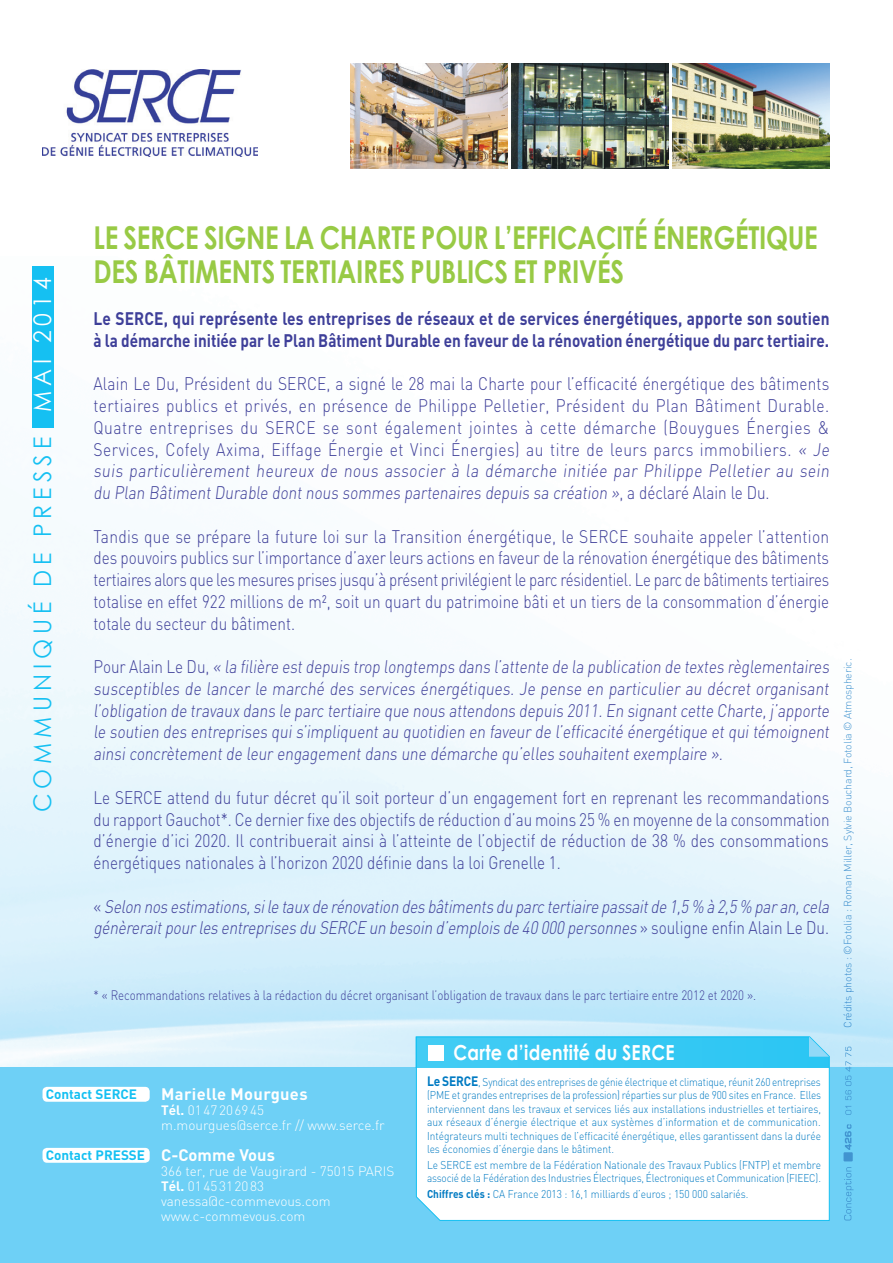
<style>
.page{position:relative;width:893px;height:1263px;background:#fff}
.page>*{position:absolute;margin:0;border:0;box-sizing:border-box;transform-origin:0 0}
.t1{font:700 31.5px/34.5px "Century Gothic";letter-spacing:-.01em;color:#98ca45;scale:.83 1}
.t2{font:24.3px "Century Gothic";letter-spacing:.22em;color:#15c0f2;scale:.94 1}
.t3{font:700 20.7px "Century Gothic";letter-spacing:.02em;color:#fff;scale:.85 1}
.t4{font:300 18px/21.8px "DIN";letter-spacing:.02em;color:#3e3f99;text-align:justify;scale:.85 1}
.t5{font:300 18px/21.8px "DIN";letter-spacing:.02em;color:#3e3f99;scale:.86 1}
.t6{font:300 18px/21.8px "DIN";letter-spacing:.02em;color:#3e3f99;text-align:justify;scale:.87 1}
.t7{font:italic 300 18px/21.8px "DIN";color:#3e3f99;scale:.85 1}
.t8{font:700 18px/21.8px "DIN";color:#3e3f99;scale:.86 1}
.t9{font:700 16.5px "DIN";letter-spacing:.02em;color:#fff}
.t10{font:700 16.5px "DIN";color:#fff}
.t11{font:300 13.5px/15px "DIN";color:#fff}
.t12{font:300 13.5px "DIN";color:#3e3f99;scale:.85 1}
.t13{font:700 13.5px "DIN";color:#15c0f2}
.t14{font:300 11.25px/13.5px "DIN";color:#007ac2;text-align:justify;scale:.89 1}
.t15{font:300 11.25px/13.5px "DIN";color:#007ac2;scale:.9 1}
.t16{font:300 10.5px "DIN";letter-spacing:-.01em;color:#4194d0}
.s1{color:#fff}
.s2{font-style:normal}
.s3{font-weight:700}
.s4{font-weight:700;font-size:13.5px}
</style>
<div class="page">
<img style="left:0;top:427px;width:893px;height:641px">
<div style="left:0;top:1068px;width:893px;height:195px;background:#6ed0f6"></div>
<img style="left:43px;top:69px;width:214px;height:87px">
<div style="left:416px;top:1036px;width:414px;height:185px;background:#fff"></div>
<svg style="left:416px;top:1036px;width:413px;height:32px;background:#3ecaf3"></svg>
<div style="left:843px;top:1152px;width:10px;height:9px;background:#4194d0"></div>
<svg style="left:845px;top:1124px;width:6px;height:26px"></svg>
<svg style="left:844px;top:1167px;width:9px;height:53px"></svg>
<svg style="left:845px;top:1106px;width:6px;height:9px"></svg>
<svg style="left:845px;top:1047px;width:6px;height:53px"></svg>
<div style="left:43px;top:1087px;width:107px;height:15px;background:#fff;border-radius:4px"></div>
<div style="left:43px;top:1148px;width:107px;height:15px;background:#fff;border-radius:4px"></div>
<div style="left:32px;top:266px;width:22px;height:161px;background:#15c0f2"></div>
<img style="left:351px;top:64px;width:157px;height:105px">
<img style="left:511px;top:64px;width:157px;height:105px">
<img style="left:672px;top:64px;width:157px;height:105px">
<p class="t2" style="left:27px;top:812px;width:571px;rotate:-90deg">COMMUNIQUÉ DE PRESSE <span class="s1">MAI 2014</span></p>
<p class="t1" style="left:94px;top:219px;width:874px">LE SERCE SIGNE LA CHARTE POUR L’EFFICACITÉ ÉNERGÉTIQUE<br>DES BÂTIMENTS TERTIAIRES PUBLICS ET PRIVÉS</p>
<p class="t8" style="left:94px;top:307px;width:857px">Le SERCE, qui représente les entreprises de réseaux et de services énergétiques, apporte son soutien à la démarche initiée par le Plan Bâtiment Durable en faveur de la rénovation énergétique du parc tertiaire.</p>
<p class="t5" style="left:94px;top:373px;width:860px">Alain Le Du, Président du SERCE, a signé le 28 mai la Charte pour l’efficacité énergétique des bâtiments tertiaires publics et privés, en présence de Philippe Pelletier, Président du Plan Bâtiment Durable.<br>Quatre entreprises du SERCE se sont également jointes à cette démarche (Bouygues Énergies &amp; Services, Cofely Axima, Eiffage Énergie et Vinci Énergies) au titre de leurs parcs immobiliers. « Je suis particulièrement heureux de nous associer à la démarche initiée par Philippe Pelletier au sein du Plan Bâtiment Durable dont nous sommes partenaires depuis sa création », a d é c la ré A la i n le D u .</p>
<p class="t6" style="left:94px;top:525px;width:847px">Tandis que se prépare la future loi sur la Transition énergétique, le SERCE souhaite appeler l’attention des pouvoirs publics sur l’importance d’axer leurs actions en faveur de la rénovation énergétique des bâtiments tertiaires alors que les mesures prises jusqu’à présent privilégient le parc résidentiel. Le parc de bâtiments tertiaires totalise en effet 922 millions de m², soit un quart du patrimoine bâti et un tiers de la consommation d’énergie totale du secteur du bâtiment.</p>
<p class="t4" style="left:94px;top:656px;width:870px">P o u r A la i n L e D u , « la filière est depuis trop longtemps dans l’attente de la publication de textes règlementaires susceptibles de lancer le marché des services énergétiques. Je pense en particulier au décret organisant l’obligation de travaux dans le parc tertiaire que nous attendons depuis 2011.En signant cette Charte,j ’apporte le soutien des entreprises qui s’impliquent au quotidien en faveur de l’efficacité énergétique et qui témoignent ainsi concrètement de leur engagement dans une démarche qu’elles souhaitent exemplaire ».</p>
<p class="t4" style="left:94px;top:786px;width:867px">Le SERCE attend du futur décret qu’il soit porteur d’un engagement fort en reprenant les recommandations du rapport Gauchot*. Ce dernier fixe des objectifs de réduction d’au moins 25 % en moyenne de la consommation d’énergie d’ici 2020. Il contribuerait ainsi à l’atteinte de l’objectif de réduction de 38 % des consommations énergétiques nationales à l’horizon 2020 définie dans la loi Grenelle 1.</p>
<p class="t7" style="left:94px;top:895px;width:872px"><span class="s2">«</span> Selon nosestimations,sile tauxde rénovation desbâtimentsdu parctertiaire passaitde 1,5 % à 2,5 % paran,cela génèreraitpourlesentreprisesdu SERCE un besoin d’emploisde 40 000 personnes <span class="s2">» s o u l i g n e e n fi n A l a i n L e D u .</span></p>
<p class="t12" style="left:94px;top:986px;width:781px">* « Recommandations relatives à la rédaction du décret organisant l’obligation de travaux dans le parc tertiaire entre 2012 et 2020 ».</p>
<p class="t3" style="left:453px;top:1039px;width:262px">Carte d’identité du SERCE</p>
<p class="t13" style="left:46px;top:1085px;width:93px">Contact SERCE</p>
<p class="t13" style="left:46px;top:1146px;width:101px">Contact PRESSE</p>
<p class="t9" style="left:161px;top:1083px;width:148px">Marielle Mourgues</p>
<p class="t11" style="left:161px;top:1103px;width:225px"><span class="s3">Tél.</span> 0147206945 m.mourgues@serce.fr // www.serce.fr</p>
<p class="t10" style="left:161px;top:1144px;width:115px">C-Comme Vous</p>
<p class="t11" style="left:161px;top:1164px;width:235px">366 ter, rue de Vaugirard - 75015 PARIS</p>
<p class="t11" style="left:161px;top:1179px;width:104px"><span class="s3">Tél.</span> 0145312083</p>
<p class="t11" style="left:161px;top:1194px;width:171px">vanessa@c-commevous.com</p>
<p class="t11" style="left:161px;top:1209px;width:146px">www.c-commevous.com</p>
<p class="t14" style="left:427px;top:1075px;width:444px"><span class="s4">Le SERCE</span>, Syndicat des entreprises de génie électrique et climatique, réunit 260 entreprises (PME et grandes entreprises de la profession) réparties sur plus de 900 sites en France. Elles interviennent dans les travaux et services liés aux installations industrielles et tertiaires, aux réseaux d’énergie électrique et aux systèmes d’information et de communication.<br>Intégrateurs multi techniques de l’efficacité énergétique, elles garantissent dans la durée les économies d’énergie dans le bâtiment.</p>
<p class="t15" style="left:427px;top:1158px;width:439px">Le SERCE est membre de la Fédération Nationale des Travaux Publics (FNTP) et membre associé de la Fédération des Industries Électriques, Électroniques et Communication (FIEEC).</p>
<p class="t15" style="left:427px;top:1187px;width:359px"><span class="s3">Chiffres clés :</span> CA France 2013 : 16,1 milliards d’euros ; 150 000 salariés.</p>
<p class="t16" style="left:841px;top:1028px;width:371px;rotate:-90deg">Crédits photos : ©Fotolia : Roman Miller, Sylvie Bouchard, Fotolia © Atmospheric.</p>
</div>
